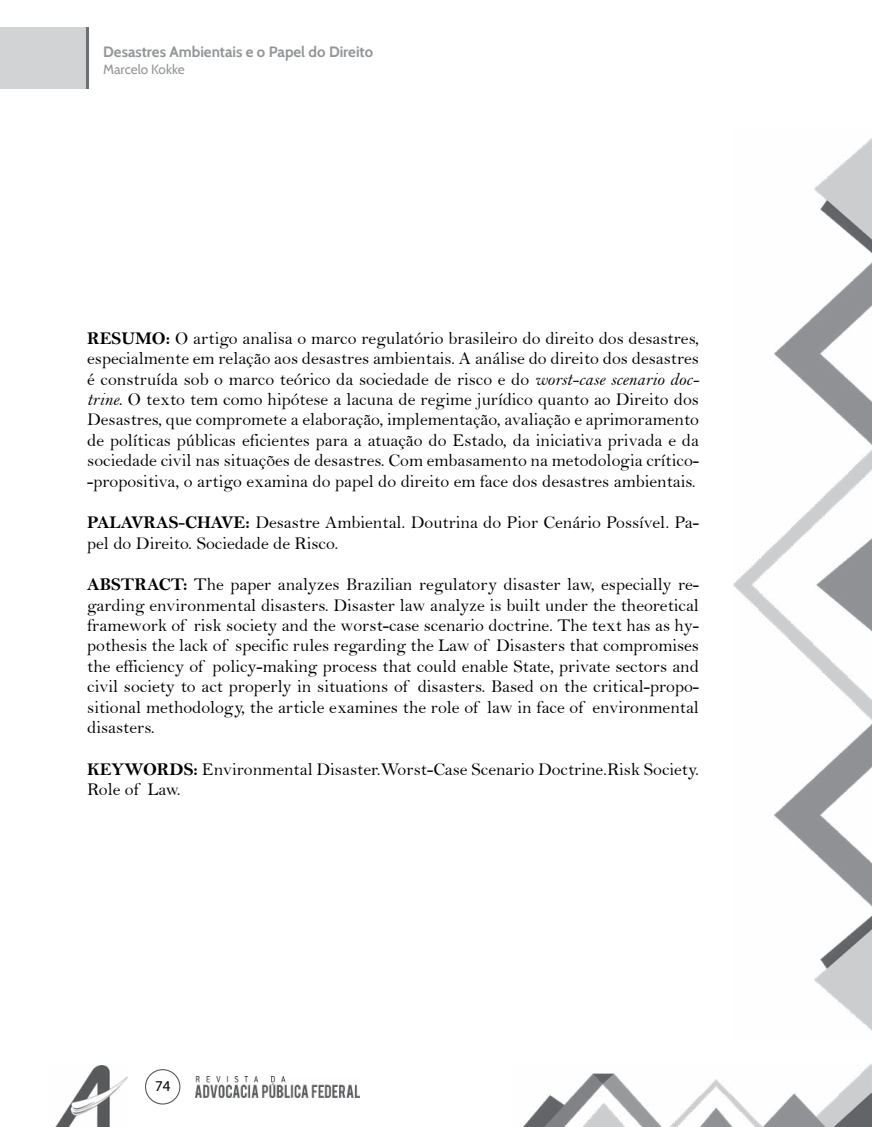
<style>
.page{position:relative;width:872px;height:1127px;background:#fff}
.page>*{position:absolute;margin:0;border:0;box-sizing:border-box;transform-origin:0 0}
.t1{font:18px/20.4px "Bell";color:#000;text-align:justify}
.t2{font:700 15px "Cabin";color:#939598}
.t3{font:15px "Myriad Pro";color:#000}
.t4{font:13.5px "Cabin";letter-spacing:-.005em;color:#939598}
.s1{font-family:"Bell MT Bold"}
.s2{font-family:"Bell MT Italic"}
</style>
<div class="page">
<img style="left:55px;top:1066px;width:72px;height:61px">
<div style="left:145px;top:1069px;width:35px;height:35px;border:1px solid #58595b;border-radius:50%"></div>
<img style="left:195px;top:1076px;width:164px;height:21px">
<img style="left:523px;top:1064px;width:349px;height:63px">
<img style="left:733px;top:138px;width:139px;height:893px">
<hr style="left:85px;top:28px;width:3px;height:61px;background:#6d6e71">
<div style="left:0;top:28px;width:85px;height:61px;background:#d1d3d4"></div>
<p class="t2" style="left:103px;top:43px;width:271px">Desastres Ambientais e o Papel do Direito</p>
<p class="t4" style="left:103px;top:61px;width:83px">Marcelo Kokke</p>
<p class="t1" style="left:87px;top:328px;width:613px"><span class="s1">RESUMO:</span> O artigo analisa o marco regulatório brasileiro do direito dos desastres, especialmente em relação aos desastres ambientais. A análise do direito dos desastres é construída sob o marco teórico da sociedade de risco e do <span class="s2">worst-case scenario doc&shy;trine</span>. O texto tem como hipótese a lacuna de regime jurídico quanto ao Direito dos Desastres, que compromete a elaboração, implementação, avaliação e aprimoramento de políticas públicas eficientes para a atuação do Estado, da iniciativa privada e da sociedade civil nas situações de desastres. Com embasamento na metodologia crítico--propositiva, o artigo examina do papel do direito em face dos desastres ambientais.</p>
<p class="t1" style="left:87px;top:512px;width:613px"><span class="s1">PALAVRAS-CHAVE:</span> Desastre Ambiental. Doutrina do Pior Cenário Possível. Pa&shy;pel do Direito. Sociedade de Risco.</p>
<p class="t1" style="left:87px;top:574px;width:613px"><span class="s1">ABSTRACT:</span> The paper analyzes Brazilian regulatory disaster law, especially re&shy;garding environmental disasters. Disaster law analyze is built under the theoretical framework of risk society and the worst-case scenario doctrine. The text has as hy&shy;pothesis the lack of specific rules regarding the Law of Disasters that compromises the efficiency of policy-making process that could enable State, private sectors and civil society to act properly in situations of disasters. Based on the critical-propo&shy;sitional methodology, the article examines the role of law in face of environmental disasters.</p>
<p class="t1" style="left:87px;top:759px;width:613px"><span class="s1">KEYWORDS:</span> Environmental Disaster.Worst-Case Scenario Doctrine.Risk Society.<br>Role of Law.</p>
<p class="t3" style="left:155px;top:1077px;width:17px">74</p>
</div>
